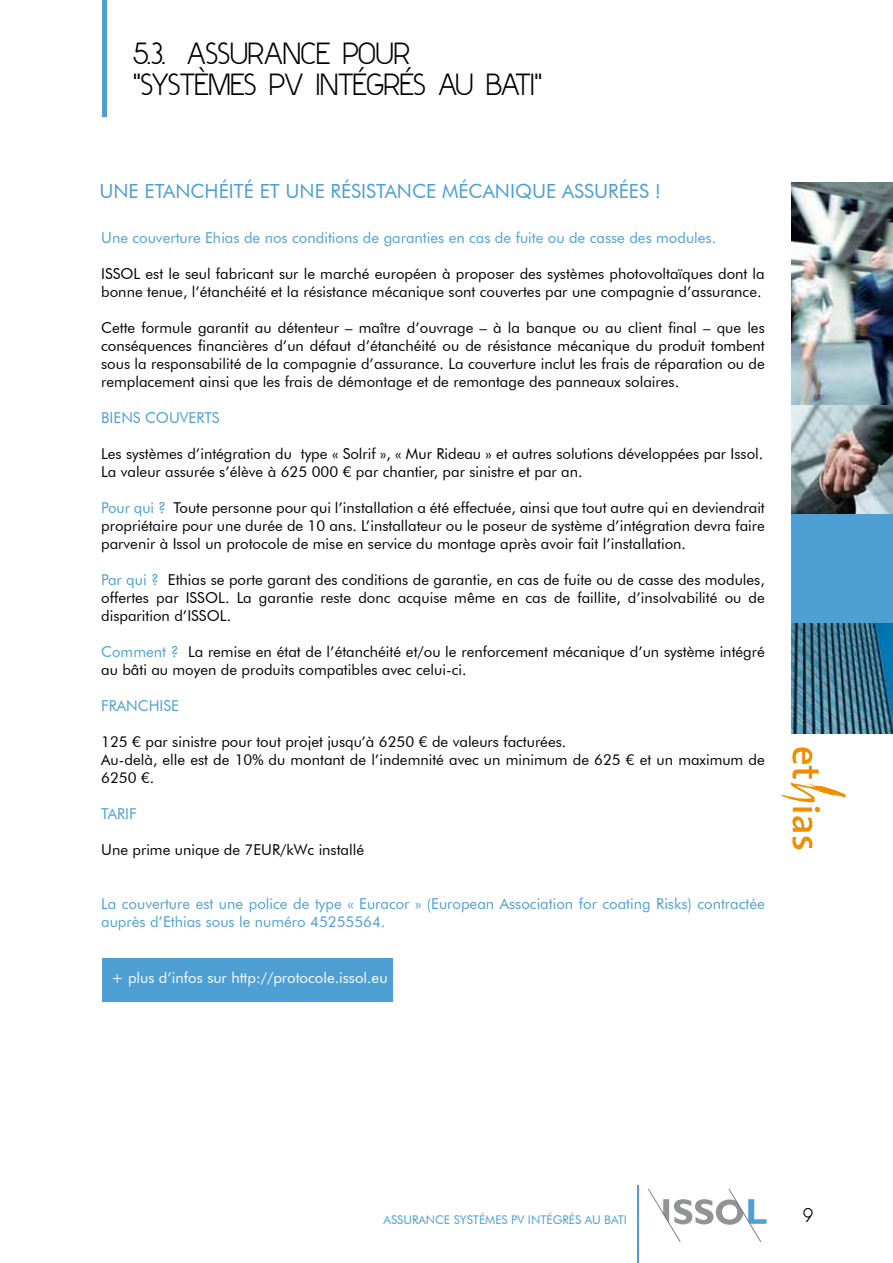
<style>
.page{position:relative;width:893px;height:1263px;background:#fff}
.page>*{position:absolute;margin:0;border:0;box-sizing:border-box;transform-origin:0 0}
.t1{font:25.5px/30.6px "Y2 K Neophyte";color:#000}
.t2{font:19.5px "Futura BT";color:#4e9fd3}
.t3{font:16.5px "Y2 K Neophyte";color:#000}
.t4{font:15px/18px "Futura BT";color:#000}
.t5{font:15px/18px "Futura BT";color:#4e9fd3}
.t6{font:15px "Futura BT";color:#fff}
.t7{font:12px "Futura BT";color:#4e9fd3}
.s1{color:#4e9fd3}
</style>
<div class="page">
<hr style="left:638px;top:1185px;width:1px;height:78px;background:#4e9fd3">
<svg style="left:648px;top:1188px;width:118px;height:54px"></svg>
<hr style="left:102px;top:0;width:4px;height:117px;background:#4e9fd3">
<svg style="left:780px;top:747px;width:66px;height:102px"></svg>
<div style="left:792px;top:513px;width:101px;height:111px;background:#4e9fd3"></div>
<img style="left:792px;top:623px;width:101px;height:110px">
<img style="left:792px;top:183px;width:101px;height:331px">
<div style="left:102px;top:958px;width:290px;height:44px;background:#4e9fd3"></div>
<h1 class="t1" style="left:133px;top:38px;width:410px">5.3. ASSURANCE POUR<br>"SYSTÈMES PV INTÉGRÉS AU BATI"</h1>
<h2 class="t2" style="left:99px;top:179px;width:69px">Une Etanch</h2>
<h2 class="t2" style="left:219px;top:179px;width:80px">éité et une</h2>
<h2 class="t2" style="left:331px;top:179px;width:33px">Résistance</h2>
<h2 class="t2" style="left:442px;top:179px;width:40px">Mécanique</h2>
<h2 class="t2" style="left:562px;top:179px;width:13px">assur</h2>
<h2 class="t2" style="left:619px;top:179px;width:44px">ées !</h2>
<p class="t5" style="left:101px;top:228px;width:616px">Une couverture Ehias de nos conditions de garanties en cas de fuite ou de casse des modules.</p>
<p class="t4" style="left:101px;top:264px;width:665px">ISSOL est le seul fabricant sur le marché européen à proposer des systèmes photovoltaïques dont la bonne tenue, l’étanchéité et la résistance mécanique sont couvertes par une compagnie d’assurance.</p>
<p class="t4" style="left:101px;top:318px;width:665px;text-align:justify">Cette formule garantit au détenteur – maître d’ouvrage – à la banque ou au client final – que les conséquences financières d’un défaut d’étanchéité ou de résistance mécanique du produit tombent sous la responsabilité de la compagnie d’assurance. La couverture inclut les frais de réparation ou de remplacement ainsi que les frais de démontage et de remontage des panneaux solaires.</p>
<p class="t5" style="left:101px;top:408px;width:120px">BIENS COUVERTS</p>
<p class="t4" style="left:101px;top:444px;width:664px">Les systèmes d’intégration du type « Solrif », « Mur Rideau » et autres solutions développées par Issol.<br>La valeur assurée s’élève à 625 000 € par chantier, par sinistre et par an.</p>
<p class="t4" style="left:101px;top:498px;width:665px;text-align:justify"><span class="s1">Pour qui ?</span> Toute personne pour qui l’installation a été effectuée, ainsi que tout autre qui en deviendrait propriétaire pour une durée de 10 ans. L’installateur ou le poseur de système d’intégration devra faire parvenir à Issol un protocole de mise en service du montage après avoir fait l’installation.</p>
<p class="t4" style="left:101px;top:570px;width:665px;text-align:justify"><span class="s1">Par qui ?</span> Ethias se porte garant des conditions de garantie, en cas de fuite ou de casse des modules, offertes par ISSOL. La garantie reste donc acquise même en cas de faillite, d’insolvabilité ou de disparition d’ISSOL.</p>
<p class="t4" style="left:101px;top:642px;width:665px"><span class="s1">Comment ?</span> La remise en état de l’étanchéité et/ou le renforcement mécanique d’un système intégré au bâti au moyen de produits compatibles avec celui-ci.</p>
<p class="t5" style="left:101px;top:696px;width:79px">FRANCHISE</p>
<p class="t4" style="left:101px;top:732px;width:665px">125 € par sinistre pour tout projet jusqu’à 6250 € de valeurs facturées.<br>Au-delà, elle est de 10% du montant de l’indemnité avec un minimum de 625 € et un maximum de<br>6250 €.</p>
<p class="t5" style="left:101px;top:804px;width:37px">TARIF</p>
<p class="t4" style="left:101px;top:840px;width:264px">Une prime unique de 7EUR/kWc installé</p>
<p class="t5" style="left:101px;top:894px;width:665px">La couverture est une police de type « Euracor » (European Association for coating Risks) contractée auprès d’Ethias sous le numéro 45255564.</p>
<p class="t6" style="left:111px;top:969px;width:278px">+ plus d’infos sur http://protocole.issol.eu</p>
<p class="t7" style="left:384px;top:1212px;width:16px">Assurance</p>
<p class="t7" style="left:454px;top:1212px;width:8px">syst</p>
<p class="t7" style="left:479px;top:1212px;width:15px">émes</p>
<p class="t7" style="left:511px;top:1212px;width:100px">pv intégrésau bati</p>
<p class="t3" style="left:803px;top:1203px;width:11px">9</p>
</div>
